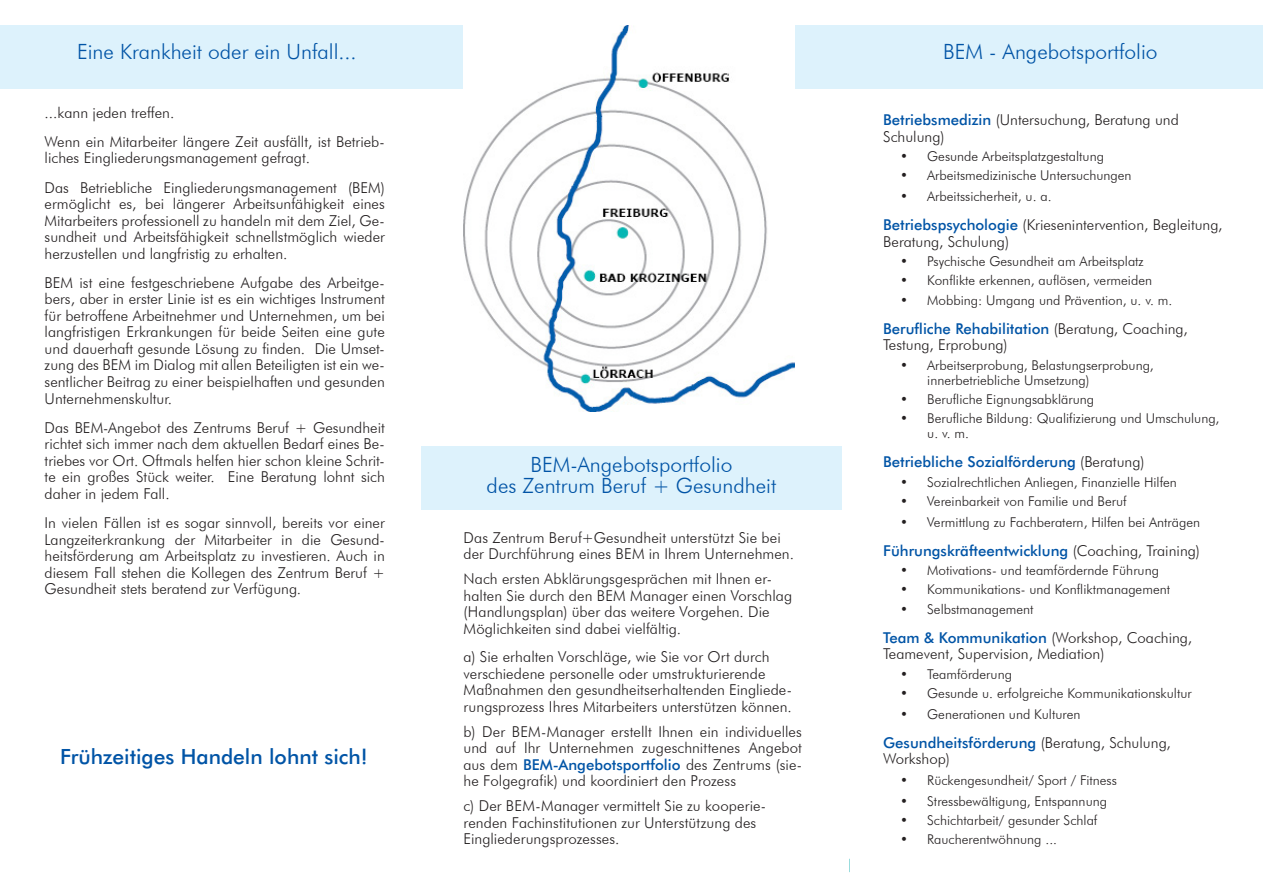
<style>
.page{position:relative;width:1263px;height:893px;background:#fff}
.page>*{position:absolute;margin:0;border:0;box-sizing:border-box;transform-origin:0 0}
.t1{font:300 21px "Futura BT";color:#0154a6}
.t2{font:500 21px "Futura BT";color:#0154a6}
.t3{font:300 15px/16.5px "Futura BT";color:#231f20}
.t4{font:500 15px "Futura BT";color:#0154a6}
.t5{font:300 13.5px/15px "Futura BT";color:#231f20}
.s1{font-weight:500;color:#0154a6}
.s2{font-weight:300;color:#231f20}
</style>
<div class="page">
<div style="left:0;top:26px;width:421px;height:63px;background:#ddf2fc"></div>
<div style="left:421px;top:446px;width:421px;height:64px;background:#ddf2fc"></div>
<div style="left:421px;top:26px;width:842px;height:63px;background:#ddf2fc"></div>
<img style="left:463px;top:26px;width:332px;height:385px">
<p class="t1" style="left:77px;top:39px;width:281px">Eine Krankheit oder ein Unfall...</p>
<p class="t3" style="left:45px;top:104px;width:131px">...kann jeden treffen.</p>
<p class="t3" style="left:45px;top:133px;width:342px">Wenn ein Mitarbeiter längere Zeit ausfällt, ist Betrieb&shy;liches Eingliederungsmanagement gefragt.</p>
<p class="t3" style="left:45px;top:179px;width:342px;text-align:justify">Das Betriebliche Eingliederungsmanagement (BEM) ermöglicht es, bei längerer Arbeitsunfähigkeit eines Mitarbeiters professionell zu handeln mit dem Ziel, Ge&shy;sundheit und Arbeitsfähigkeit schnellstmöglich wieder herzustellen und langfristig zu erhalten.</p>
<p class="t3" style="left:45px;top:274px;width:342px;text-align:justify">BEM ist eine festgeschriebene Aufgabe des Arbeitge&shy;bers, aber in erster Linie ist es ein wichtiges Instrument für betroffene Arbeitnehmer und Unternehmen, um bei langfristigen Erkrankungen für beide Seiten eine gute und dauerhaft gesunde Lösung zu finden. Die Umset&shy;zung des BEM im Dialog mit allen Beteiligten ist ein we&shy;sentlicher Beitrag zu einer beispielhaften und gesunden Unternehmenskultur.</p>
<p class="t3" style="left:45px;top:419px;width:342px;text-align:justify">Das BEM-Angebot des Zentrums Beruf + Gesundheit richtet sich immer nach dem aktuellen Bedarf eines Be&shy;triebes vor Ort. Oftmals helfen hier schon kleine Schrit&shy;te ein großes Stück weiter. Eine Beratung lohnt sich daher in jedem Fall.</p>
<p class="t3" style="left:45px;top:514px;width:342px;text-align:justify">In vielen Fällen ist es sogar sinnvoll, bereits vor einer Langzeiterkrankung der Mitarbeiter in die Gesund&shy;heitsförderung am Arbeitsplatz zu investieren. Auch in diesem Fall stehen die Kollegen des Zentrum Beruf + Gesundheit stets beratend zur Verfügung.</p>
<p class="t2" style="left:60px;top:744px;width:309px">Frühzeitiges Handeln lohnt sich!</p>
<p class="t1" style="left:530px;top:451px;width:203px">BEM-Angebotsportfolio</p>
<p class="t1" style="left:487px;top:472px;width:291px">des Zentrum Beruf + Gesundheit</p>
<p class="t3" style="left:463px;top:529px;width:332px">Das Zentrum Beruf+Gesundheit unterstützt Sie bei der Durchführung eines BEM in Ihrem Unternehmen.</p>
<p class="t3" style="left:463px;top:571px;width:330px">Nach ersten Abklärungsgesprächen mit Ihnen er&shy;halten Sie durch den BEM Manager einen Vorschlag (Handlungsplan) über das weitere Vorgehen. Die Möglichkeiten sind dabei vielfältig.</p>
<p class="t3" style="left:463px;top:648px;width:330px">a) Sie erhalten Vorschläge, wie Sie vor Ort durch verschiedene personelle oder umstrukturierende Maßnahmen den gesundheitserhaltenden Eingliede&shy;rungsprozess Ihres Mitarbeiters unterstützen können.</p>
<p class="t3" style="left:463px;top:723px;width:340px;text-align:justify">b) Der BEM-Manager erstellt Ihnen ein individuelles und auf Ihr Unternehmen zugeschnittenes Angebot aus dem <span class="s1">BEM-Angebotsportfolio</span> des Zentrums (sie&shy;he Folgegrafik) und koordiniert den Prozess</p>
<p class="t3" style="left:463px;top:797px;width:304px">c) Der BEM-Manager vermittelt Sie zu kooperie&shy;renden Fachinstitutionen zur Unterstützung des<br>Eingliederungsprozesses.</p>
<p class="t1" style="left:943px;top:39px;width:216px">BEM - Angebotsportfolio</p>
<p class="t3" style="left:883px;top:112px;width:297px"><span class="s1">Betriebsmedizin</span> (Untersuchung, Beratung und</p>
<p class="t3" style="left:883px;top:128px;width:63px">Schulung)</p>
<p class="t5" style="left:900px;top:149px;width:205px">• Gesunde Arbeitsplatzgestaltung</p>
<p class="t5" style="left:900px;top:168px;width:233px">• Arbeitsmedizinische Untersuchungen</p>
<p class="t5" style="left:900px;top:189px;width:153px">• Arbeitssicherheit, u. a.</p>
<p class="t3" style="left:883px;top:217px;width:341px"><span class="s1">Betriebspsychologie</span> (Kriesenintervention, Begleitung,<br>Beratung, Schulung)</p>
<p class="t5" style="left:900px;top:254px;width:245px">• Psychische Gesundheit am Arbeitsplatz</p>
<p class="t5" style="left:900px;top:273px;width:253px">• Konflikte erkennen, auflösen, vermeiden</p>
<p class="t5" style="left:900px;top:292px;width:274px">• Mobbing: Umgang und Prävention, u. v. m.</p>
<p class="t3" style="left:883px;top:320px;width:306px"><span class="s1">Berufliche Rehabilitation</span> (Beratung, Coaching,<br>Testung, Erprobung)</p>
<p class="t5" style="left:927px;top:357px;width:228px;text-indent:-27px">• Arbeitserprobung, Belastungserprobung, innerbetriebliche Umsetzung)</p>
<p class="t5" style="left:900px;top:391px;width:195px">• Berufliche Eignungsabklärung</p>
<p class="t5" style="left:927px;top:411px;width:294px;text-indent:-27px">• Berufliche Bildung: Qualifizierung und Umschulung, u. v. m.</p>
<p class="t4" style="left:883px;top:453px;width:263px">Betriebliche Sozialförderung <span class="s2">(Beratung)</span></p>
<p class="t5" style="left:900px;top:474px;width:278px">• Sozialrechtlichen Anliegen, Finanzielle Hilfen</p>
<p class="t5" style="left:900px;top:493px;width:228px">• Vereinbarkeit von Familie und Beruf</p>
<p class="t5" style="left:900px;top:514px;width:301px">• Vermittlung zu Fachberatern, Hilfen bei Anträgen</p>
<p class="t4" style="left:883px;top:541px;width:318px">Führungskräfteentwicklung <span class="s2">(Coaching, Training)</span></p>
<p class="t5" style="left:900px;top:563px;width:260px">• Motivations- und teamfördernde Führung</p>
<p class="t5" style="left:900px;top:582px;width:271px">• Kommunikations- und Konfliktmanagement</p>
<p class="t5" style="left:900px;top:601px;width:135px">• Selbstmanagement</p>
<p class="t3" style="left:883px;top:629px;width:310px"><span class="s1">Team &amp; Kommunikation</span> (Workshop, Coaching,<br>Teamevent, Supervision, Mediation)</p>
<p class="t5" style="left:900px;top:666px;width:113px">• Teamförderung</p>
<p class="t5" style="left:900px;top:685px;width:293px">• Gesunde u. erfolgreiche Kommunikationskultur</p>
<p class="t5" style="left:900px;top:706px;width:182px">• Generationen und Kulturen</p>
<p class="t3" style="left:883px;top:734px;width:289px"><span class="s1">Gesundheitsförderung</span> (Beratung, Schulung,<br>Workshop)</p>
<p class="t5" style="left:900px;top:773px;width:218px">• Rückengesundheit/ Sport / Fitness</p>
<p class="t5" style="left:900px;top:793px;width:208px">• Stressbewältigung, Entspannung</p>
<p class="t5" style="left:900px;top:813px;width:199px">• Schichtarbeit/ gesunder Schlaf</p>
<p class="t5" style="left:900px;top:832px;width:158px">• Raucherentwöhnung ...</p>
</div>
